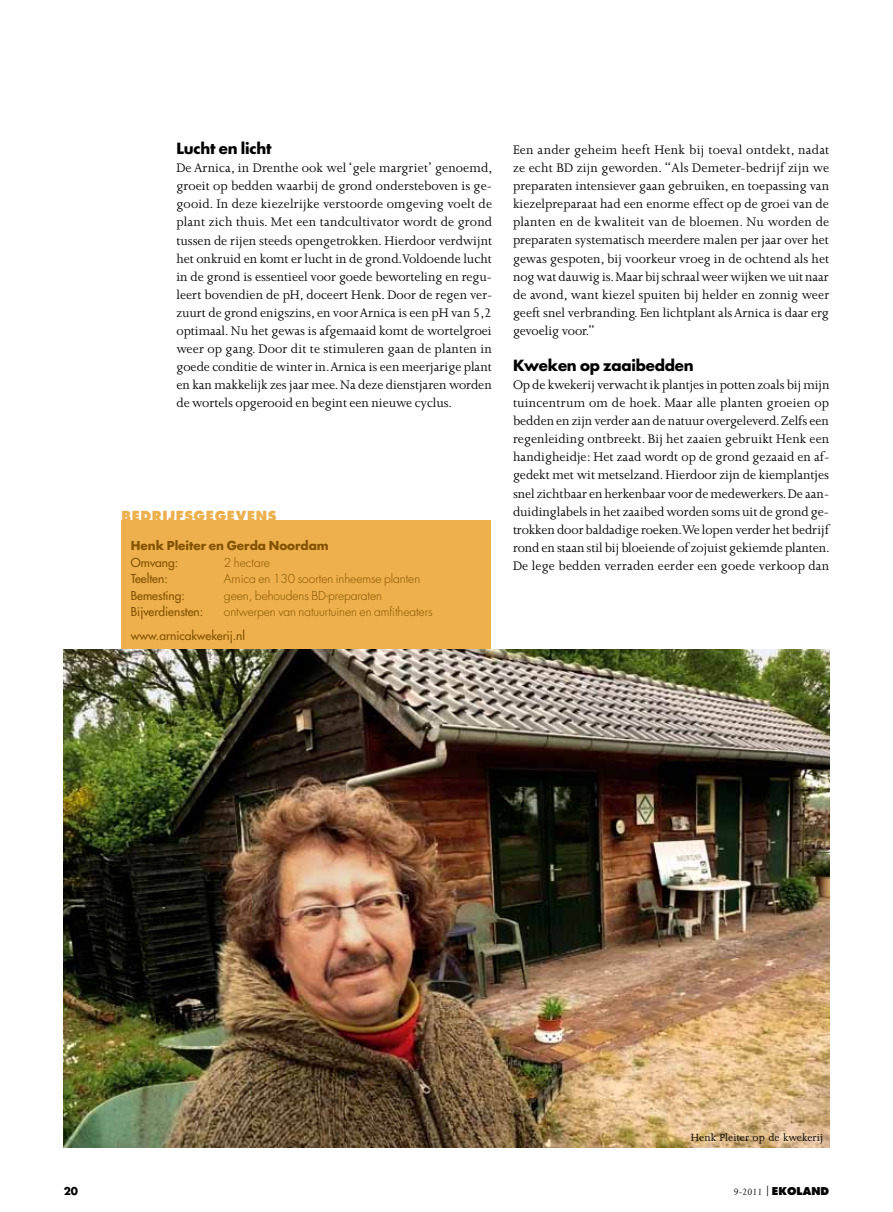
<style>
.page{position:relative;width:893px;height:1212px;background:#fff}
.page>*{position:absolute;margin:0;border:0;box-sizing:border-box;transform-origin:0 0}
.t1{font:700 15px "Futura Std";letter-spacing:-.015em;color:#000}
.t2{font:14.25px/18px "Joanna MT Std";letter-spacing:-.005em;color:#000;text-align:justify}
.t3{font:800 13.5px "Futura Std";letter-spacing:.045em;color:#edb04c}
.t4{font:300 12px "Futura Std";letter-spacing:-.005em;color:#825200}
.t5{font:500 12px "Futura Std";letter-spacing:-.005em;color:#825200}
.t6{font:700 12px "Futura Std";letter-spacing:-.005em;color:#825200}
.t7{font:12px "Joanna MT Std";color:#000}
.t8{font:800 10.5px "Futura Std";color:#000}
.t9{font:700 10.5px "Futura Std";color:#000}
.s1{font-weight:300}
.s2{font-family:"Joanna MT Std";font-weight:400;font-style:italic}
.s3{font-weight:500}
</style>
<div class="page">
<div style="left:122px;top:520px;width:369px;height:160px;background:#edb04c"></div>
<img style="left:64px;top:649px;width:765px;height:499px">
<p class="t1" style="left:176px;top:139px;width:97px">Lucht en licht</p>
<p class="t2" style="left:176px;top:159px;width:317px">De Arnica, in Drenthe ook wel ‘gele margriet’ genoemd, groeit op bedden waarbij de grond ondersteboven is ge&shy;gooid. In deze kiezelrijke verstoorde omgeving voelt de plant zich thuis. Met een tandcultivator wordt de grond tussen de rijen steeds opengetrokken. Hierdoor verdwijnt het onkruid en komt er lucht in de grond. Voldoende lucht in de grond is essentieel voor goede beworteling en regu&shy;leert bovendien de pH, doceert Henk. Door de regen ver&shy;zuurt de grond enigszins, en voor Arnica is een pH van 5,2 optimaal. Nu het gewas is afgemaaid komt de wortelgroei weer op gang. Door dit te stimuleren gaan de planten in goede conditie de winter in. Arnica is een meerjarige plant en kan makkelijk zes jaar mee. Na deze dienstjaren worden de wortels opgerooid en begint een nieuwe cyclus.</p>
<p class="t3" style="left:122px;top:507px;width:40px">BEDRIJF</p>
<p class="t3" style="left:184px;top:507px;width:94px">SGEGEVENS</p>
<p class="t6" style="left:131px;top:538px;width:199px">Henk Pleiter en Gerda Noordam</p>
<p class="t5" style="left:131px;top:555px;width:49px">Omvang:</p>
<p class="t4" style="left:224px;top:555px;width:48px">2 hectare</p>
<p class="t5" style="left:131px;top:571px;width:72px">Teelten: <span class="s1">A</span></p>
<p class="t4" style="left:232px;top:572px;width:190px">rnica en 130 soorten inheemse planten</p>
<p class="t5" style="left:131px;top:588px;width:55px">Bemesting:</p>
<p class="t4" style="left:224px;top:588px;width:160px">geen, behoudens BD-preparaten</p>
<p class="t5" style="left:131px;top:604px;width:74px">Bijverdiensten:</p>
<p class="t4" style="left:224px;top:605px;width:210px">ontwerpen van natuurtuinen en amfitheaters</p>
<p class="t5" style="left:131px;top:628px;width:116px">www.arnicakwekerij.nl</p>
<p class="t2" style="left:513px;top:141px;width:318px">Een ander geheim heeft Henk bij toeval ontdekt, nadat ze echt BD zijn geworden. “Als Demeter-bedrijf zijn we preparaten intensiever gaan gebruiken, en toepassing van kiezelpreparaat had een enorme effect op de groei van de planten en de kwaliteit van de bloemen. Nu worden de preparaten systematisch meerdere malen per jaar over het gewas gespoten, bij voorkeur vroeg in de ochtend als het nog wat dauwig is. Maar bij schraal weer wijken we uit naar de avond, want kiezel spuiten bij helder en zonnig weer geeft snel verbranding. Een lichtplant als Arnica is daar erg gevoelig voor.”</p>
<p class="t1" style="left:513px;top:355px;width:182px">Kweken op zaaibedden</p>
<p class="t2" style="left:513px;top:376px;width:318px">Op de kwekerij verwacht ik plantjes in potten zoals bij mijn tuincentrum om de hoek. Maar alle planten groeien op bedden en zijn verder aan de natuur overgeleverd. Zelfs een regenleiding ontbreekt. Bij het zaaien gebruikt Henk een handigheidje: Het zaad wordt op de grond gezaaid en af&shy;gedekt met wit metselzand. Hierdoor zijn de kiemplantjes snel zichtbaar en herkenbaar voor de medewerkers. De aan&shy;duidinglabels in het zaaibed worden soms uit de grond ge&shy;trokken door baldadige roeken. We lopen verder het bedrijf rond en staan stil bij bloeiende of zojuist gekiemde planten.<br>De lege bedden verraden eerder een goede verkoop dan</p>
<p class="t7" style="left:691px;top:1131px;width:134px">Henk Pleiter op de kwekerij</p>
<p class="t9" style="left:64px;top:1184px;width:16px">20</p>
<p class="t8" style="left:734px;top:1184px;width:97px"><span class="s2">9-2011</span> <span class="s3">|</span> EKOLAND</p>
</div>
